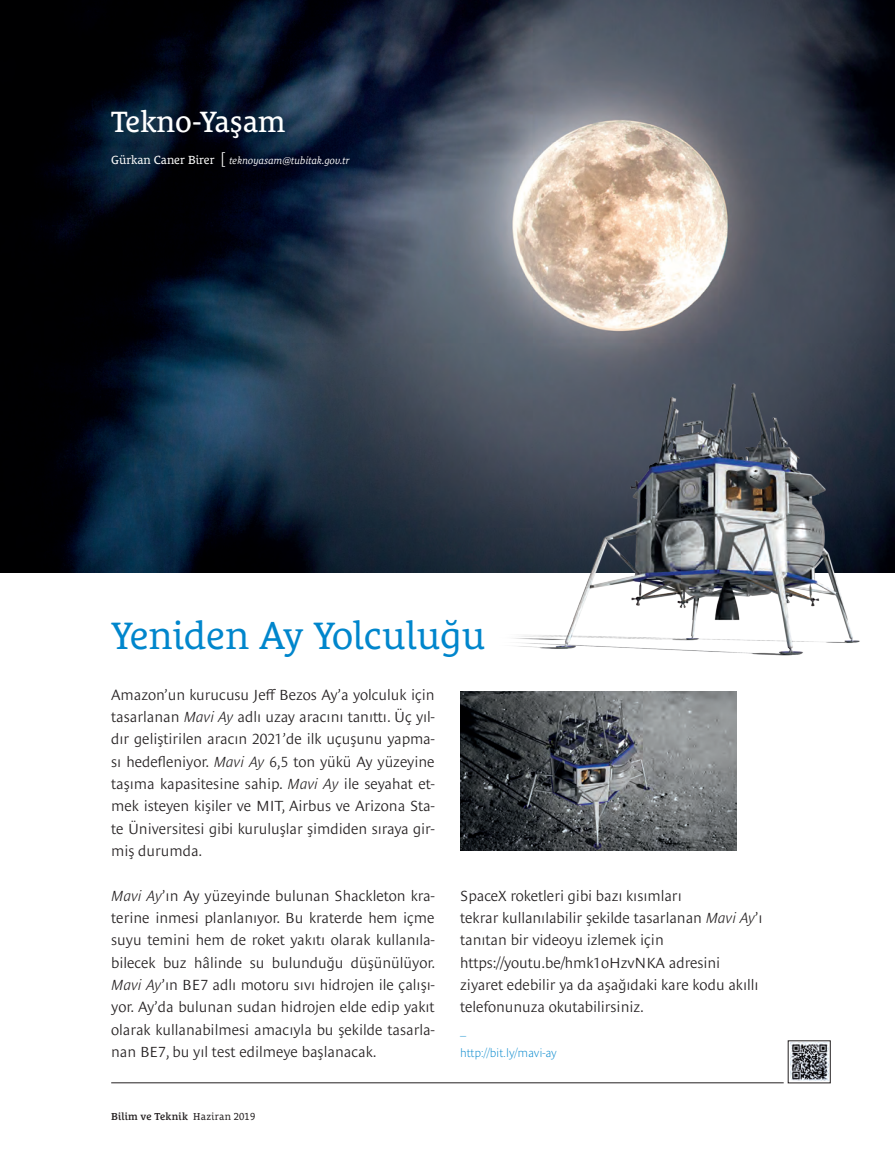
<style>
.page{position:relative;width:895px;height:1172px;background:#fff}
.page>*{position:absolute;margin:0;border:0;box-sizing:border-box;transform-origin:0 0}
.t1{font:39px "Le Monde Courrier Pro";color:#0086cc}
.t2{font:30px "Le Monde Courrier Pro";color:#fff}
.t3{font:300 15px/22.4px "Le Monde Sans Pro";letter-spacing:-.005em;color:#231f20;text-align:justify}
.t4{font:300 expanded 12px "Le Monde Sans Pro";letter-spacing:-.01em;color:#0086cc}
.t5{font:italic 10.35px "Le Monde Courrier Pro";color:#fff}
.t6{font:600 10.35px "Le Monde Courrier Pro";letter-spacing:.01em;color:#231f20}
.s1{font-style:normal;font-size:12px}
.s2{font-family:"Le Monde Sans Pro";font-weight:300;font-style:normal;font-size:16.2px}
.s3{font-style:italic}
.s4{font-weight:400}
</style>
<div class="page">
<img style="left:0;top:0;width:893px;height:572px">
<img style="left:498px;top:377px;width:386px;height:279px">
<hr style="left:111px;top:1082px;width:672px;height:1px;background:#231f20">
<img style="left:460px;top:691px;width:276px;height:159px">
<img style="left:790px;top:1043px;width:37px;height:37px">
<h2 class="t2" style="left:111px;top:98px;width:175px">Tekno-Yaşam</h2>
<p class="t5" style="left:111px;top:152px;width:240px"><span class="s1">Gürkan Caner Birer</span> <span class="s2">[</span> teknoyasam@tubitak.gov.tr</p>
<h1 class="t1" style="left:111px;top:604px;width:375px">Yeniden Ay Yolculuğu</h1>
<p class="t3" style="left:111px;top:681px;width:325px">Amazon’un kurucusu Jeff Bezos Ay’a yolculuk için tasarlanan <span class="s3">Mavi Ay</span> adlı uzay aracını tanıttı. Üç yıl&shy;dır geliştirilen aracın 2021’de ilk uçuşunu yapma&shy;sı hedefleniyor. <span class="s3">Mavi Ay</span> 6,5 ton yükü Ay yüzeyine taşıma kapasitesine sahip. <span class="s3">Mavi Ay</span> ile seyahat et&shy;mek isteyen kişiler ve MIT, Airbus ve Arizona Sta&shy;te Üniversitesi gibi kuruluşlar şimdiden sıraya gir&shy;miş durumda.</p>
<p class="t3" style="left:111px;top:882px;width:325px"><span class="s3">Mavi Ay</span>’ın Ay yüzeyinde bulunan Shackleton kra&shy;terine inmesi planlanıyor. Bu kraterde hem içme suyu temini hem de roket yakıtı olarak kullanıla&shy;bilecek buz hâlinde su bulunduğu düşünülüyor.<br><span class="s3">Mavi Ay</span>’ın BE7 adlı motoru sıvı hidrojen ile çalışı&shy;yor. Ay’da bulunan sudan hidrojen elde edip yakıt olarak kullanabilmesi amacıyla bu şekilde tasarla&shy;nan BE7, bu yıl test edilmeye başlanacak.</p>
<p class="t3" style="left:460px;top:882px;width:304px;text-align:left">SpaceX roketleri gibi bazı kısımları<br>tekrar kullanılabilir şekilde tasarlanan <span class="s3">Mavi Ay</span>’ı tanıtan bir videoyu izlemek için https://youtu.be/hmk1oHzvNKA adresini ziyaret edebilir ya da aşağıdaki kare kodu akıllı telefonunuza okutabilirsiniz.</p>
<p class="t4" style="left:460px;top:1043px;width:98px">http://bit.ly/mavi-ay</p>
<p class="t6" style="left:111px;top:1108px;width:145px">Bilim ve Teknik <span class="s4">Haziran 2019</span></p>
</div>
